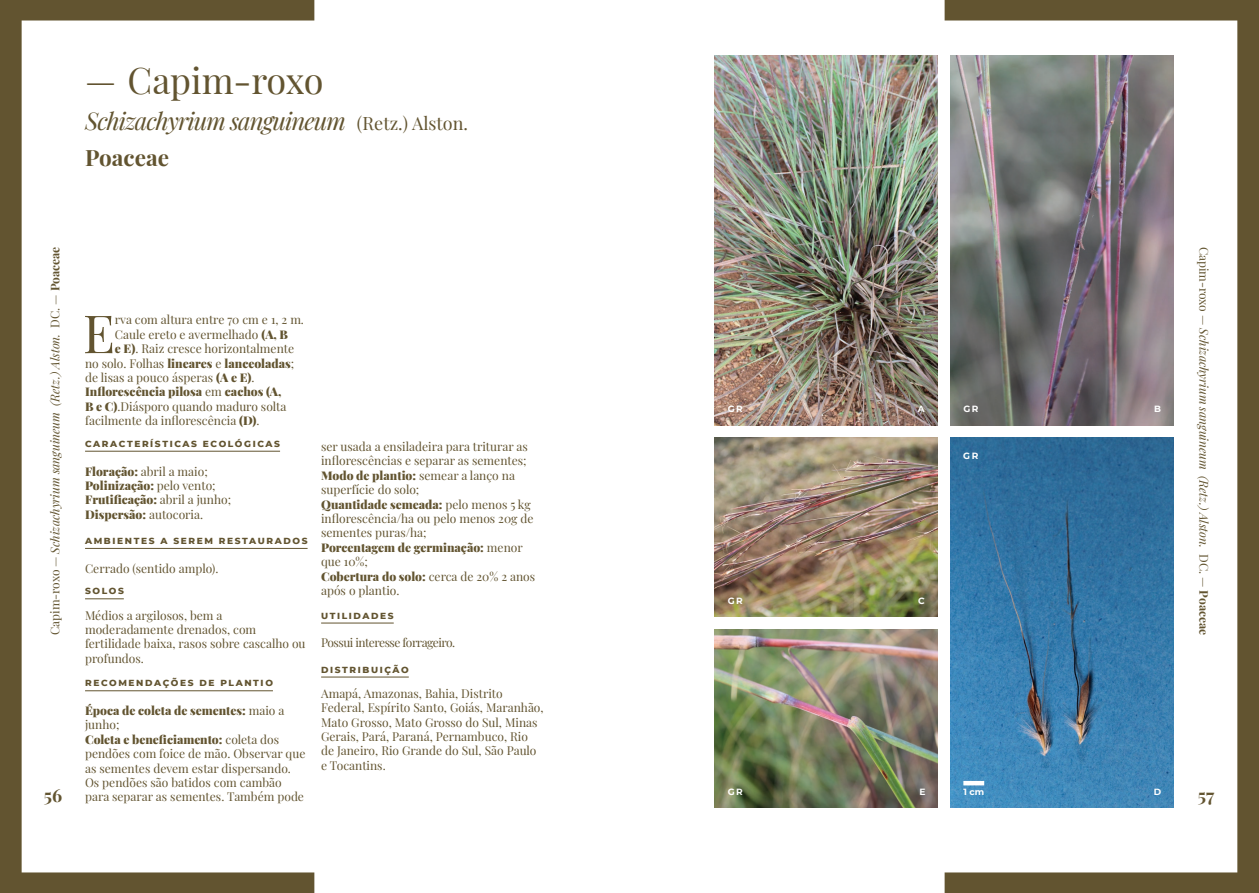
<style>
.page{position:relative;width:1259px;height:893px;background:#fff}
.page>*{position:absolute;margin:0;border:0;box-sizing:border-box;transform-origin:0 0}
.t1{font:52.65px "Playfair Display";color:#625430}
.t2{font:36px "Playfair Display";color:#625430}
.t3{font:italic 24px "Playfair Display";letter-spacing:-.04em;color:#625430}
.t4{font:700 22.5px "Playfair Display";color:#625430}
.t5{font:700 18px "Playfair Display SC";color:#625430}
.t6{font:12px/14.4px "Playfair Display";color:#625430}
.t7{font:900 12px/14.4px "Playfair Display";color:#625430}
.t8{font:italic 12px "Playfair Display";color:#625430}
.t9{font:12px "Playfair Display";letter-spacing:-.04em;color:#625430}
.t10{font:800 9px "Montserrat";letter-spacing:.18em;color:#625430}
.t11{font:700 9px "Montserrat";letter-spacing:.18em;color:#fff}
.s1{font-style:normal;font-size:18px}
.s2{font-style:normal}
.s3{font-weight:700;font-style:normal}
.s4{font-weight:900}
.s5{font-weight:400}
</style>
<div class="page">
<svg style="left:0;top:0;width:314px;height:893px"></svg>
<svg style="left:944px;top:0;width:315px;height:893px"></svg>
<img style="left:714px;top:629px;width:224px;height:179px">
<img style="left:714px;top:438px;width:224px;height:179px">
<img style="left:950px;top:438px;width:224px;height:370px">
<img style="left:714px;top:55px;width:223px;height:370px">
<img style="left:950px;top:55px;width:224px;height:370px">
<hr style="left:85px;top:451px;width:195px;height:1px;background:#625430">
<hr style="left:85px;top:548px;width:222px;height:1px;background:#625430">
<hr style="left:85px;top:598px;width:39px;height:1px;background:#625430">
<hr style="left:85px;top:690px;width:188px;height:1px;background:#625430">
<hr style="left:321px;top:623px;width:73px;height:1px;background:#625430">
<hr style="left:321px;top:677px;width:88px;height:1px;background:#625430">
<hr style="left:963px;top:781px;width:21px;height:4px;background:#fff">
<h2 class="t2" style="left:85px;top:53px;width:240px">— Capim-roxo</h2>
<h3 class="t3" style="left:85px;top:103px;width:384px">Schizachyrium sanguineum <span class="s1">(Retz.) Alston.</span></h3>
<h3 class="t4" style="left:85px;top:140px;width:85px">Poaceae</h3>
<p class="t8" style="left:46px;top:635px;width:390px;rotate:-90deg"><span class="s2">Capim-roxo —</span> Schizachyrium sanguineum (Retz.) Alston. <span class="s2">DC. —</span> <span class="s3">Poaceae</span></p>
<p class="t8" style="left:1213px;top:247px;width:390px;rotate:90deg"><span class="s2">Capim-roxo —</span> Schizachyrium sanguineum (Retz.) Alston. <span class="s2">DC. —</span> <span class="s3">Poaceae</span></p>
<h1 class="t1" style="left:83px;top:292px;width:34px">E</h1>
<p class="t6" style="left:115px;top:312px;width:191px">rva com altura entre 70 cm e 1, 2 m.</p>
<p class="t6" style="left:115px;top:326px;width:175px">Caule ereto e avermelhado <span class="s4">(A, B</span></p>
<p class="t6" style="left:115px;top:341px;width:181px"><span class="s4">e E)</span>. Raiz cresce horizontalmente</p>
<p class="t7" style="left:85px;top:355px;width:211px"><span class="s5">no solo. Folhas</span> lineares <span class="s5">e</span> lanceoladas<span class="s5">;</span></p>
<p class="t6" style="left:85px;top:369px;width:171px">de lisas a pouco ásperas <span class="s4">(A e E)</span>.</p>
<p class="t7" style="left:85px;top:384px;width:198px">Inflorescência pilosa <span class="s5">em</span> cachos (A,</p>
<p class="t6" style="left:85px;top:398px;width:203px"><span class="s4">B e C)</span>.Diásporo quando maduro solta</p>
<p class="t6" style="left:85px;top:413px;width:176px">facilmente da inflorescência <span class="s4">(D)</span>.</p>
<p class="t11" style="left:727px;top:403px;width:17px">GR</p>
<p class="t11" style="left:963px;top:403px;width:17px">GR</p>
<p class="t11" style="left:1154px;top:403px;width:8px">B</p>
<p class="t11" style="left:918px;top:403px;width:8px">A</p>
<p class="t10" style="left:85px;top:437px;width:196px">CARACTERÍSTICAS ECOLÓGICAS</p>
<p class="t7" style="left:85px;top:463px;width:148px">Floração: <span class="s5">abril a maio;<br></span>Polinização: <span class="s5">pelo vento;<br></span>Frutificação: <span class="s5">abril a junho;<br></span>Dispersão: <span class="s5">autocoria.</span></p>
<p class="t10" style="left:85px;top:534px;width:224px">AMBIENTES A SEREM RESTAURADOS</p>
<p class="t6" style="left:85px;top:560px;width:135px">Cerrado (sentido amplo).</p>
<p class="t10" style="left:85px;top:584px;width:40px">SOLOS</p>
<p class="t6" style="left:85px;top:607px;width:222px">Médios a argilosos, bem a moderadamente drenados, com fertilidade baixa, rasos sobre cascalho ou profundos.</p>
<p class="t10" style="left:85px;top:676px;width:189px">RECOMENDAÇÕES DE PLANTIO</p>
<p class="t6" style="left:85px;top:702px;width:222px"><span class="s4">Época de coleta de sementes:</span> maio a junho;<br><span class="s4">Coleta e beneficiamento:</span> coleta dos pendões com foice de mão. Observar que as sementes devem estar dispersando.<br>Os pendões são batidos com cambão para separar as sementes. Também pode</p>
<p class="t6" style="left:321px;top:438px;width:215px">ser usada a ensiladeira para triturar as inflorescências e separar as sementes;<br><span class="s4">Modo de plantio:</span> semear a lanço na superfície do solo;<br><span class="s4">Quantidade semeada:</span> pelo menos 5 kg inflorescência/ha ou pelo menos 20g de sementes puras/ha;<br><span class="s4">Porcentagem de germinação:</span> menor que 10%;<br><span class="s4">Cobertura do solo:</span> cerca de 20% 2 anos após o plantio.</p>
<p class="t10" style="left:321px;top:609px;width:74px">UTILIDADES</p>
<p class="t9" style="left:321px;top:633px;width:136px">Possui interesse forrageiro.</p>
<p class="t10" style="left:321px;top:663px;width:89px">DISTRIBUIÇÃO</p>
<p class="t6" style="left:321px;top:685px;width:224px">Amapá, Amazonas, Bahia, Distrito Federal, Espírito Santo, Goiás, Maranhão, Mato Grosso, Mato Grosso do Sul, Minas Gerais, Pará, Paraná, Pernambuco, Rio de Janeiro, Rio Grande do Sul, São Paulo e Tocantins.</p>
<p class="t11" style="left:963px;top:450px;width:17px">GR</p>
<p class="t11" style="left:727px;top:594px;width:17px">GR</p>
<p class="t11" style="left:918px;top:594px;width:8px">C</p>
<p class="t11" style="left:727px;top:785px;width:17px">GR</p>
<p class="t11" style="left:963px;top:785px;width:22px">1 cm</p>
<p class="t11" style="left:919px;top:785px;width:8px">E</p>
<p class="t11" style="left:1153px;top:785px;width:9px">D</p>
<h3 class="t5" style="left:44px;top:781px;width:20px">56</h3>
<h3 class="t5" style="left:1197px;top:781px;width:18px">57</h3>
</div>
